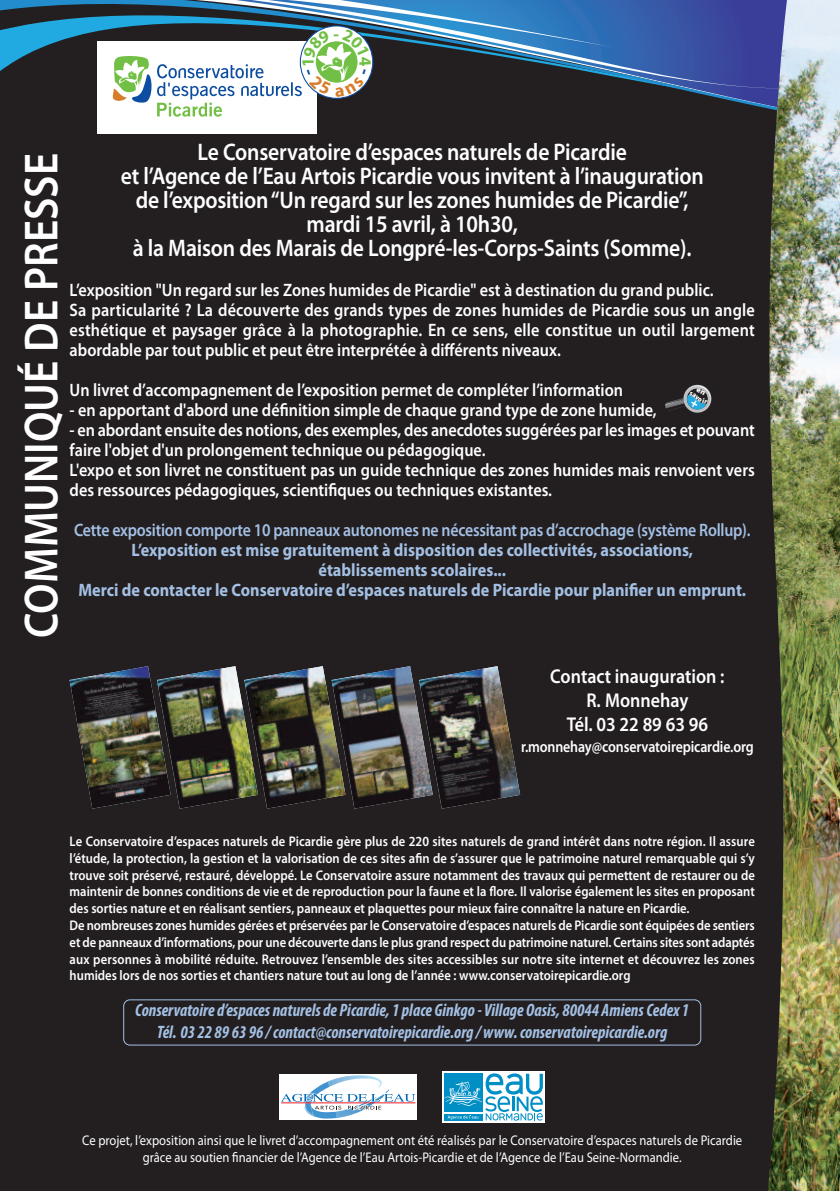
<style>
.page{position:relative;width:840px;height:1191px;background:#fff}
.page>*{position:absolute;margin:0;border:0;box-sizing:border-box;transform-origin:0 0}
.t1{font:600 48px "Myriad Pro";color:#fff;scale:.9 1}
.t2{font:600 24px/24px "Myriad Pro";letter-spacing:-.01em;color:#fff;text-align:center;scale:.9 1}
.t3{font:600 20px/24px "Myriad Pro";color:#fff;text-align:center;scale:.9 1}
.t4{font:600 18px/20px "Myriad Pro";color:#fff;scale:.9 1}
.t5{font:700 18px/20px "Myriad Pro";color:#a3c0e4;text-align:center;scale:.9 1}
.t6{font:italic 700 condensed 18px/21.6px "Myriad Pro";color:#a3c0e4;text-align:center;scale:.95 1}
.t7{font:600 18px "Myriad Pro";letter-spacing:-.015em;color:#a3c0e4;scale:.88 1}
.t8{font:700 17.4px "Myriad Pro";color:#71bf44}
.t9{font:600 16px "Myriad Pro";letter-spacing:-.01em;color:#fff;scale:.87 1}
.t10{font:600 14px/16.8px "Myriad Pro";color:#fff;scale:.9 1}
.t11{font:14px/16.8px "Myriad Pro";color:#fff;text-align:center;scale:.9 1}
</style>
<div class="page">
<div style="left:0;top:0;width:839px;height:1191px;background:#231f20"></div>
<svg style="left:442px;top:1071px;width:102px;height:51px"></svg>
<div style="left:443px;top:1073px;width:39px;height:39px;background:#fff"></div>
<div style="left:443px;top:1113px;width:39px;height:7px;background:#fff"></div>
<svg style="left:444px;top:1073px;width:98px;height:47px;background:#6fbfde"></svg>
<svg style="left:280px;top:1074px;width:136px;height:45px;background:#dde8f2"></svg>
<hr style="left:281px;top:1102px;width:134px;height:1px;background:#ee1b2d">
<div style="left:123px;top:999px;width:577px;height:46px;border:2px solid #a3c0e4;border-radius:7px"></div>
<svg style="left:97px;top:94px;width:669px;height:32px"></svg>
<svg style="left:613px;top:0;width:153px;height:94px;background:#39519d"></svg>
<div style="left:98px;top:41px;width:219px;height:92px;background:#fff"></div>
<img style="left:70px;top:666px;width:349px;height:142px">
<img style="left:419px;top:666px;width:101px;height:142px">
<img style="left:766px;top:0;width:73px;height:1191px">
<svg style="left:665px;top:384px;width:47px;height:29px"></svg>
<svg style="left:0;top:0;width:613px;height:117px"></svg>
<p class="t8" style="left:301px;top:67px;width:11px;rotate:-90deg">1</p>
<p class="t2" style="left:121px;top:142px;width:649px">Le Conservatoire d’espaces naturels de Picardie<br>et l’Agence de l’Eau Artois Picardie vous invitent à l’inauguration de l’exposition“Un regard sur les zones humides de Picardie”, mardi 15 avril, à 10h30,<br>à la Maison des Marais de Longpré-les-Corps-Saints (Somme).</p>
<p class="t4" style="left:70px;top:281px;width:762px">L’exposition "Un regard sur les Zones humides de Picardie" est à destination du grand public.<br>Sa particularité ? La découverte des grands types de zones humides de Picardie sous un angle esthétique et paysager grâce à la photographie. En ce sens, elle constitue un outil largement abordable par tout public et peut être interprétée à différents niveaux.</p>
<p class="t4" style="left:70px;top:381px;width:616px">Un livret d’accompagnement de l’exposition permet de compléter l’information</p>
<p class="t4" style="left:70px;top:401px;width:653px">- en apportant d'abord une définition simple de chaque grand type de zone humide,</p>
<p class="t4" style="left:70px;top:421px;width:762px">- en abordant ensuite des notions, des exemples, des anecdotes suggérées par les images et pouvant faire l'objet d'un prolongement technique ou pédagogique.<br>L'expo et son livret ne constituent pas un guide technique des zones humides mais renvoient vers des ressources pédagogiques, scientifiques ou techniques existantes.</p>
<p class="t7" style="left:74px;top:523px;width:769px">Cette exposition comporte 10 panneaux autonomes ne nécessitant pas d’accrochage (système Rollup).</p>
<p class="t5" style="left:78px;top:541px;width:742px">L’exposition est mise gratuitement à disposition des collectivités, associations, établissements scolaires...<br>Merci de contacter le Conservatoire d’espaces naturels de Picardie pour planifier un emprunt.</p>
<h1 class="t1" style="left:23px;top:638px;width:540px;rotate:-90deg">COMMUNIQUÉ DE PRESSE</h1>
<h3 class="t3" style="left:550px;top:666px;width:195px">Contact inauguration :<br>R. Monnehay<br>Tél. 03 22 89 63 96</h3>
<p class="t9" style="left:520px;top:741px;width:269px">r.monnehay@conservatoirepicardie.org</p>
<p class="t10" style="left:70px;top:834px;width:762px">Le Conservatoire d’espaces naturels de Picardie gère plus de 220 sites naturels de grand intérêt dans notre région. Il assure l’étude, la protection, la gestion et la valorisation de ces sites afin de s’assurer que le patrimoine naturel remarquable qui s’y trouve soit préservé, restauré, développé. Le Conservatoire assure notamment des travaux qui permettent de restaurer ou de maintenir de bonnes conditions de vie et de reproduction pour la faune et la flore. Il valorise également les sites en proposant des sorties nature et en réalisant sentiers, panneaux et plaquettes pour mieux faire connaître la nature en Picardie.<br>De nombreuses zones humides gérées et préservées par le Conservatoire d’espaces naturels de Picardie sont équipées de sentiers et de panneaux d’informations, pour une découverte dans le plus grand respect du patrimoine naturel. Certains sites sont adaptés aux personnes à mobilité réduite. Retrouvez l’ensemble des sites accessibles sur notre site internet et découvrez les zones humides lors de nos sorties et chantiers nature tout au long de l’année : www.conservatoirepicardie.org</p>
<p class="t6" style="left:135px;top:1001px;width:584px">Conservatoire d’espaces naturels de Picardie, 1 place Ginkgo - Village Oasis, 80044 AmiensCedex 1<br>Tél. 03 22 89 63 96 /contact@conservatoirepicardie.org /www.conservatoirepicardie.org</p>
<p class="t11" style="left:82px;top:1133px;width:734px">Ce projet, l’exposition ainsi que le livret d’accompagnement ont été réalisés par le Conservatoire d’espaces naturels de Picardie grâce au soutien financier de l’Agence de l’Eau Artois-Picardie et de l’Agence de l’Eau Seine-Normandie.</p>
</div>
